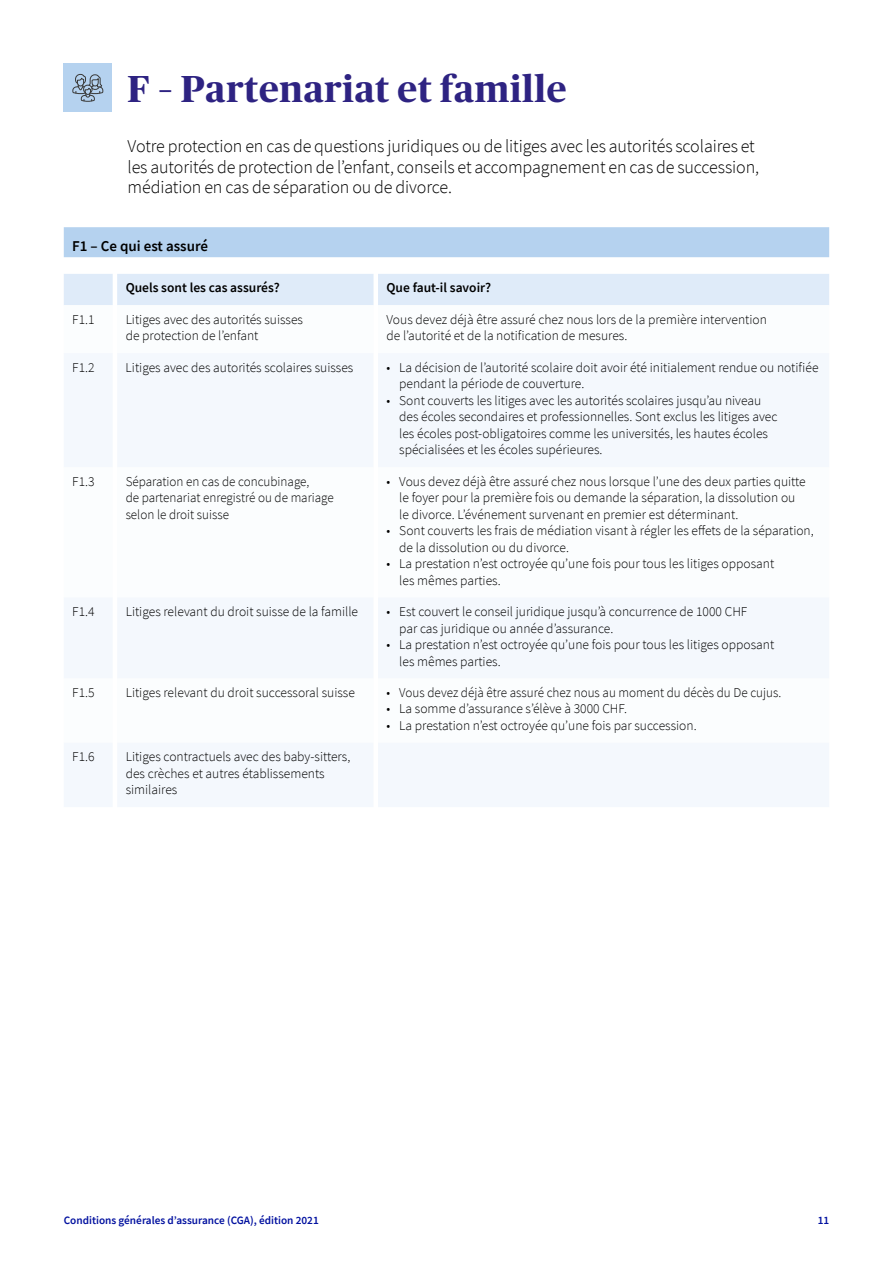
<style>
.page{position:relative;width:893px;height:1263px;background:#fff}
.page>*{position:absolute;margin:0;border:0;box-sizing:border-box;transform-origin:0 0}
.t1{font:700 37.5px "Publico Headline";letter-spacing:.02em;color:#2e2382}
.t2{font:300 18px/20.7px "Source Sans Pro";letter-spacing:-.005em;color:#000}
.t3{font:600 15px "Source Sans Pro";color:#000}
.t4{font:300 13.5px/16.5px "Source Sans Pro";color:#000}
.t5{font:600 13.5px "Source Sans Pro";color:#000}
.t6{font:600 11.25px "Source Sans Pro";color:#00109f}
</style>
<div class="page">
<div style="left:64px;top:227px;width:765px;height:30px;background:#b5d2ef"></div>
<div style="left:64px;top:274px;width:765px;height:31px;background:#dfebf9"></div>
<div style="left:64px;top:354px;width:765px;height:453px;background:#f4f8fd"></div>
<div style="left:64px;top:64px;width:48px;height:48px;background:#b5d2ef"></div>
<svg style="left:72px;top:74px;width:31px;height:28px"></svg>
<h1 class="t1" style="left:128px;top:62px;width:441px">F – Partenariat et famille</h1>
<h2 class="t2" style="left:128px;top:136px;width:633px">Votre protection en cas de questions juridiques ou de litiges avec les autorités scolaires et les autorités de protection de l’enfant, conseils et accompagnement en cas de succession, médiation en cas de séparation ou de divorce.</h2>
<p class="t3" style="left:72px;top:236px;width:137px">F1 – Ce qui est assuré</p>
<p class="t5" style="left:126px;top:279px;width:156px">Quels sont les cas assurés?</p>
<p class="t5" style="left:387px;top:279px;width:106px">Que faut-il savoir?</p>
<p class="t4" style="left:72px;top:311px;width:24px">F1.1</p>
<p class="t4" style="left:126px;top:311px;width:179px">Litiges avec des autorités suisses de protection de l’enfant</p>
<p class="t4" style="left:386px;top:311px;width:382px">Vous devez déjà être assuré chez nous lors de la première intervention de l’autorité et de la notification de mesures.</p>
<p class="t4" style="left:72px;top:359px;width:24px">F1.2</p>
<p class="t4" style="left:126px;top:359px;width:229px">Litiges avec des autorités scolaires suisses</p>
<p class="t4" style="left:399px;top:359px;width:421px;text-indent:-13px">• La décision de l’autorité scolaire doit avoir été initialement rendue ou notifiée pendant la période de couverture.</p>
<p class="t4" style="left:399px;top:392px;width:380px;text-indent:-13px">• Sont couverts les litiges avec les autorités scolaires jusqu’au niveau des écoles secondaires et professionnelles. Sont exclus les litiges avec les écoles post-obligatoires comme les universités, les hautes écoles spécialisées et les écoles supérieures.</p>
<p class="t4" style="left:72px;top:473px;width:24px">F1.3</p>
<p class="t4" style="left:126px;top:473px;width:210px">Séparation en cas de concubinage,<br>de partenariat enregistré ou de mariage selon le droit suisse</p>
<p class="t4" style="left:399px;top:473px;width:408px;text-indent:-13px">• Vous devez déjà être assuré chez nous lorsque l’une des deux parties quitte le foyer pour la première fois ou demande la séparation, la dissolution ou le divorce. L’événement survenant en premier est déterminant.</p>
<p class="t4" style="left:399px;top:522px;width:416px;text-indent:-13px">• Sont couverts les frais de médiation visant à régler les effets de la séparation, de la dissolution ou du divorce.</p>
<p class="t4" style="left:399px;top:555px;width:376px;text-indent:-13px">• La prestation n’est octroyée qu’une fois pour tous les litiges opposant les mêmes parties.</p>
<p class="t4" style="left:72px;top:603px;width:24px">F1.4</p>
<p class="t4" style="left:126px;top:603px;width:234px">Litiges relevant du droit suisse de la famille</p>
<p class="t4" style="left:399px;top:603px;width:350px;text-indent:-13px">• Est couvert le conseil juridique jusqu’à concurrence de 1000 CHF par cas juridique ou année d’assurance.</p>
<p class="t4" style="left:399px;top:636px;width:376px;text-indent:-13px">• La prestation n’est octroyée qu’une fois pour tous les litiges opposant les mêmes parties.</p>
<p class="t4" style="left:72px;top:684px;width:24px">F1.5</p>
<p class="t4" style="left:126px;top:684px;width:231px">Litiges relevant du droit successoral suisse</p>
<p class="t4" style="left:387px;top:684px;width:396px">• Vous devez déjà être assuré chez nous au moment du décès du De cujus.</p>
<p class="t4" style="left:387px;top:701px;width:242px">• La somme d’assurance s’élève à 3000 CHF.</p>
<p class="t4" style="left:387px;top:717px;width:312px">• La prestation n’est octroyée qu’une fois par succession.</p>
<p class="t4" style="left:72px;top:749px;width:24px">F1.6</p>
<p class="t4" style="left:126px;top:749px;width:226px">Litiges contractuels avec des baby-sitters, des crèches et autres établissements similaires</p>
<p class="t6" style="left:64px;top:1213px;width:257px">Conditions générales d’assurance (CGA), édition 2021</p>
<p class="t6" style="left:818px;top:1213px;width:13px">11</p>
</div>
